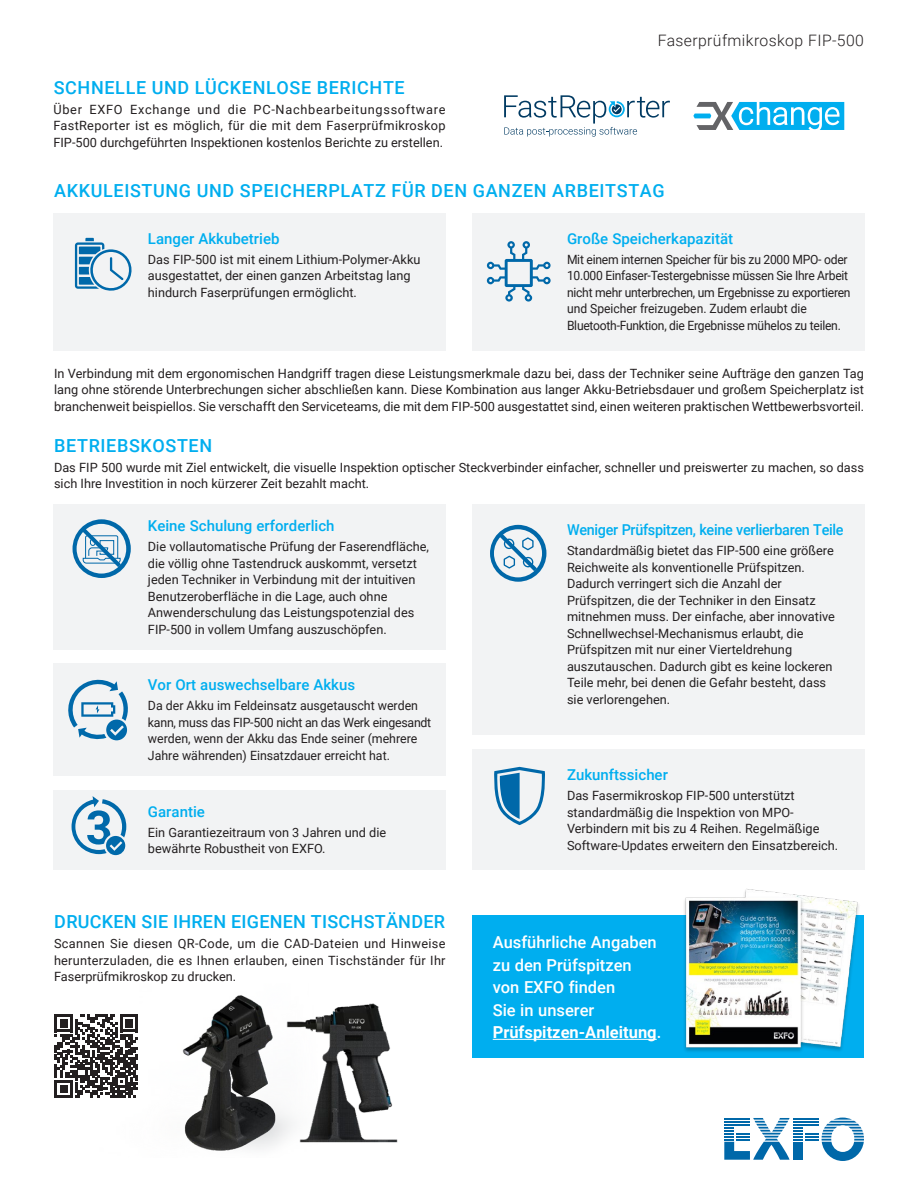
<style>
.page{position:relative;width:918px;height:1188px;background:#fff}
.page>*{position:absolute;margin:0;border:0;box-sizing:border-box;transform-origin:0 0}
.t1{font:500 18px "Roboto";letter-spacing:.035em;color:#00aeef}
.t2{font:500 18px "Roboto";letter-spacing:.015em;color:#00aeef}
.t3{font:500 16.5px/22.5px "Roboto";color:#fff}
.t4{font:300 15.75px "Roboto";letter-spacing:.025em;color:#231f20}
.t5{font:500 15px "Roboto";color:#00aeef}
.t6{font:500 15px "Roboto";letter-spacing:-.02em;color:#00aeef;scale:.96 1}
.t7{font:12.75px/16.5px "Roboto";color:#231f20}
.t8{font:12.75px/16.5px "Roboto";letter-spacing:-.02em;color:#231f20;scale:.95 1}
.s1{font-weight:700}
</style>
<div class="page">
<svg style="left:724px;top:1118px;width:140px;height:43px"></svg>
<hr style="left:724px;top:1124px;width:26px;height:2px;background:#0068a9">
<div style="left:472px;top:213px;width:393px;height:137px;background:#f2f3f4"></div>
<svg style="left:486px;top:241px;width:65px;height:61px"></svg>
<div style="left:53px;top:213px;width:393px;height:137px;background:#f2f3f4"></div>
<svg style="left:74px;top:237px;width:58px;height:54px"></svg>
<div style="left:472px;top:504px;width:393px;height:230px;background:#f2f3f4"></div>
<div style="left:53px;top:790px;width:393px;height:79px;background:#f2f3f4"></div>
<svg style="left:57px;top:796px;width:82px;height:74px"></svg>
<div style="left:53px;top:663px;width:393px;height:113px;background:#f2f3f4"></div>
<svg style="left:68px;top:679px;width:60px;height:62px"></svg>
<div style="left:53px;top:504px;width:393px;height:146px;background:#f2f3f4"></div>
<svg style="left:72px;top:519px;width:59px;height:59px"></svg>
<svg style="left:490px;top:524px;width:57px;height:58px"></svg>
<div style="left:523px;top:557px;width:10px;height:10px;border:1px solid #0068a9;border-radius:50%"></div>
<div style="left:472px;top:750px;width:393px;height:120px;background:#f2f3f4"></div>
<svg style="left:494px;top:766px;width:51px;height:60px"></svg>
<div style="left:472px;top:916px;width:392px;height:142px;background:#00aeef"></div>
<hr style="left:493px;top:1039px;width:164px;height:1px;background:#fff">
<img style="left:317px;top:1003px;width:81px;height:140px">
<img style="left:182px;top:995px;width:135px;height:156px">
<img style="left:662px;top:889px;width:202px;height:163px">
<svg style="left:504px;top:95px;width:166px;height:42px"></svg>
<svg style="left:693px;top:102px;width:151px;height:28px"></svg>
<svg style="left:55px;top:1015px;width:83px;height:83px"></svg>
<h1 class="t1" style="left:54px;top:75px;width:352px">SCHNELLE UND LÜCKENLOSE BERICHTE</h1>
<p class="t7" style="left:53px;top:100px;width:394px;text-align:justify">Über EXFO Exchange und die PC-Nachbearbeitungssoftware FastReporter ist es möglich, für die mit dem Faserprüfmikroskop FIP‑500 durchgeführten Inspektionen kostenlos Berichte zu erstellen.</p>
<p class="t4" style="left:658px;top:30px;width:208px">Faserprüfmikroskop FIP-500</p>
<h1 class="t1" style="left:54px;top:178px;width:612px">AKKULEISTUNG UND SPEICHERPLATZ FÜR DEN GANZEN ARBEITSTAG</h1>
<p class="t5" style="left:567px;top:228px;width:168px">Große Speicherkapazität</p>
<p class="t8" style="left:567px;top:251px;width:300px">Mit einem internen Speicher für bis zu 2000 MPO- oder 10.000 Einfaser-Testergebnisse müssen Sie Ihre Arbeit nicht mehr unterbrechen, um Ergebnisse zu exportieren und Speicher freizugeben. Zudem erlaubt die Bluetooth-Funktion, die Ergebnisse mühelos zu teilen.</p>
<p class="t5" style="left:148px;top:228px;width:133px">Langer Akkubetrieb</p>
<p class="t7" style="left:148px;top:251px;width:274px">Das FIP‑500 ist mit einem Lithium-Polymer‑Akku ausgestattet, der einen ganzen Arbeitstag lang hindurch Faserprüfungen ermöglicht.</p>
<p class="t7" style="left:54px;top:364px;width:812px;text-align:justify">In Verbindung mit dem ergonomischen Handgriff tragen diese Leistungsmerkmale dazu bei, dass der Techniker seine Aufträge den ganzen Tag lang ohne störende Unterbrechungen sicher abschließen kann. Diese Kombination aus langer Akku-Betriebsdauer und großem Speicherplatz ist branchenweit beispiellos. Sie verschafft den Serviceteams, die mit dem FIP‑500 ausgestattet sind, einen weiteren praktischen Wettbewerbsvorteil.</p>
<h1 class="t1" style="left:54px;top:433px;width:159px">BETRIEBSKOSTEN</h1>
<p class="t7" style="left:54px;top:459px;width:812px">Das FIP 500 wurde mit Ziel entwickelt, die visuelle Inspektion optischer Steckverbinder einfacher, schneller und preiswerter zu machen, so dass sich Ihre Investition in noch kürzerer Zeit bezahlt macht.</p>
<p class="t6" style="left:567px;top:519px;width:290px">Weniger Prüfspitzen, keine verlierbaren Teile</p>
<p class="t7" style="left:567px;top:542px;width:269px">Standardmäßig bietet das FIP‑500 eine größere Reichweite als konventionelle Prüfspitzen.<br>Dadurch verringert sich die Anzahl der Prüfspitzen, die der Techniker in den Einsatz mitnehmen muss. Der einfache, aber innovative Schnellwechsel-Mechanismus erlaubt, die Prüfspitzen mit nur einer Vierteldrehung auszutauschen. Dadurch gibt es keine lockeren Teile mehr, bei denen die Gefahr besteht, dass sie verlorengehen.</p>
<p class="t5" style="left:148px;top:515px;width:188px">Keine Schulung erforderlich</p>
<p class="t7" style="left:148px;top:538px;width:283px">Die vollautomatische Prüfung der Faserendfläche, die völlig ohne Tastendruck auskommt, versetzt jeden Techniker in Verbindung mit der intuitiven Benutzeroberfläche in die Lage, auch ohne Anwenderschulung das Leistungspotenzial des FIP-500 in vollem Umfang auszuschöpfen.</p>
<p class="t5" style="left:148px;top:674px;width:209px">Vor Ort auswechselbare Akkus</p>
<p class="t7" style="left:148px;top:697px;width:285px">Da der Akku im Feldeinsatz ausgetauscht werden kann, muss das FIP-500 nicht an das Werk eingesandt werden, wenn der Akku das Ende seiner (mehrere Jahre währenden) Einsatzdauer erreicht hat.</p>
<p class="t5" style="left:148px;top:801px;width:58px">Garantie</p>
<p class="t7" style="left:148px;top:824px;width:240px">Ein Garantiezeitraum von 3 Jahren und die bewährte Robustheit von EXFO.</p>
<h1 class="t2" style="left:54px;top:909px;width:392px">DRUCKEN SIE IHREN EIGENEN TISCHSTÄNDER</h1>
<p class="t7" style="left:54px;top:935px;width:393px;text-align:justify">Scannen Sie diesen QR-Code, um die CAD-Dateien und Hinweise herunterzuladen, die es Ihnen erlauben, einen Tischständer für Ihr Faserprüfmikroskop zu drucken.</p>
<p class="t5" style="left:567px;top:765px;width:102px">Zukunftssicher</p>
<p class="t7" style="left:567px;top:787px;width:273px">Das Fasermikroskop FIP‑500 unterstützt standardmäßig die Inspektion von MPO-Verbindern mit bis zu 4 Reihen. Regelmäßige Software-Updates erweitern den Einsatzbereich.</p>
<p class="t3" style="left:493px;top:930px;width:170px">Ausführliche Angaben zu den Prüfspitzen von EXFO finden<br>Sie in unserer<br><span class="s1">Prüfspitzen-Anleitung</span>.</p>
</div>
